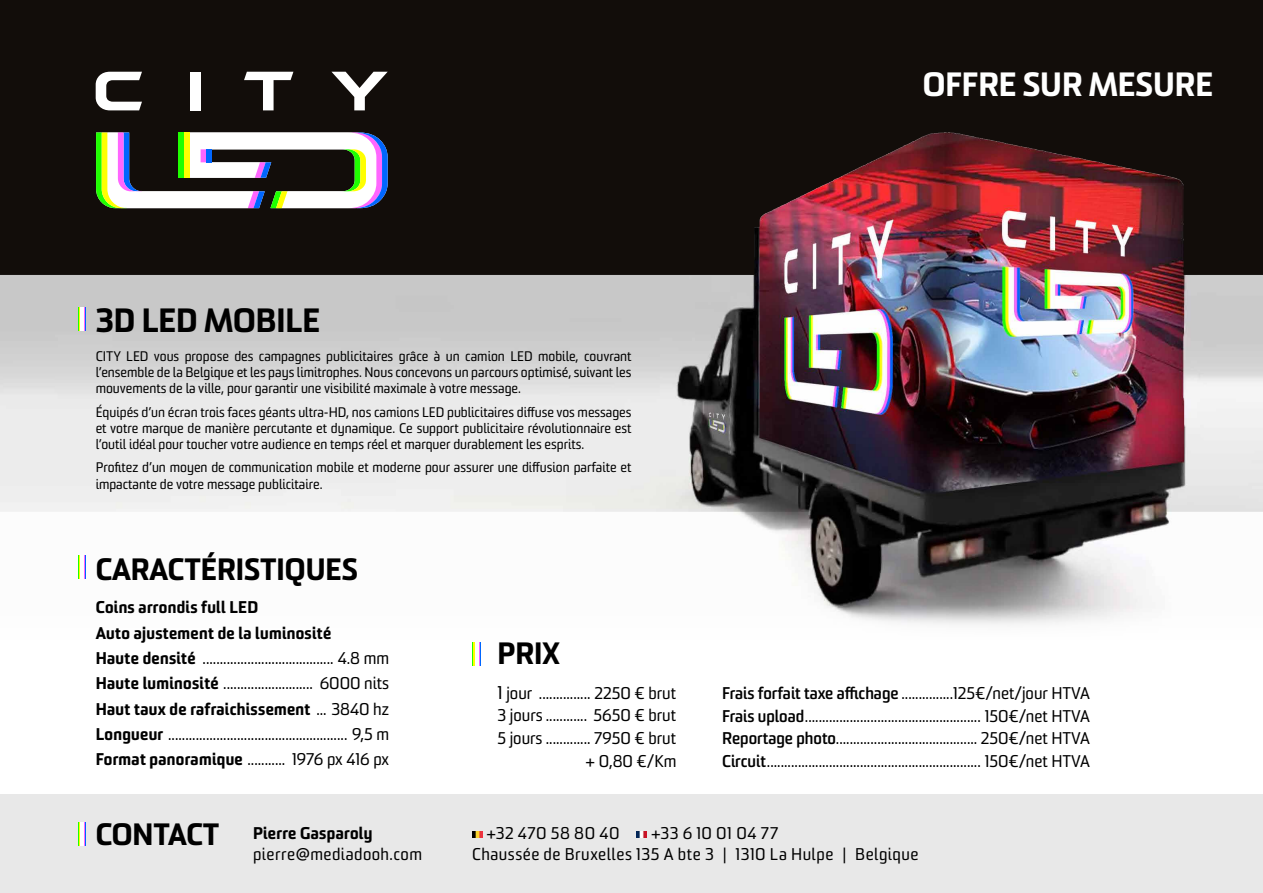
<style>
.page{position:relative;width:1263px;height:893px;background:#fff}
.page>*{position:absolute;margin:0;border:0;box-sizing:border-box;transform-origin:0 0}
.t1{font:900 32.7px "Sommet";color:#fff}
.t2{font:900 32.7px "Sommet";color:#000}
.t3{font:900 30px "Sommet";color:#000}
.t4{font:16.5px/25.3px "Sommet";color:#000}
.t5{font:16.5px "Sommet";letter-spacing:.03em;color:#000}
.t6{font:900 16.5px "Sommet";letter-spacing:.02em;color:#000}
.t7{font:16.5px "Sommet";letter-spacing:.025em;color:#000}
.t8{font:16.5px "Sommet";letter-spacing:.035em;color:#000}
.t9{font:13.5px/16.2px "Sommet";color:#000;text-align:justify}
.s1{font-weight:900}
.s2{font-size:18px}
.s3{font-weight:700}
.s4{font-size:30px}
</style>
<div class="page">
<div style="left:0;top:795px;width:1263px;height:98px;background:#e8e8e8"></div>
<hr style="left:82px;top:823px;width:4px;height:23px;background:#06f">
<hr style="left:81px;top:823px;width:4px;height:23px;background:#f6f">
<hr style="left:78px;top:823px;width:4px;height:23px;background:#1fff00">
<hr style="left:79px;top:823px;width:4px;height:23px;background:#ff0">
<hr style="left:80px;top:823px;width:4px;height:23px;background:#fff">
<svg style="left:472px;top:831px;width:10px;height:7px"></svg>
<svg style="left:637px;top:831px;width:10px;height:7px"></svg>
<div style="left:0;top:0;width:1263px;height:342px;background:#120d0a"></div>
<img style="left:0;top:132px;width:1263px;height:493px">
<hr style="left:82px;top:555px;width:4px;height:23px;background:#06f">
<hr style="left:81px;top:555px;width:4px;height:23px;background:#f6f">
<hr style="left:78px;top:555px;width:4px;height:23px;background:#1fff00">
<hr style="left:79px;top:555px;width:4px;height:23px;background:#ff0">
<hr style="left:80px;top:555px;width:4px;height:23px;background:#fff">
<hr style="left:477px;top:642px;width:3px;height:23px;background:#06f">
<hr style="left:476px;top:642px;width:3px;height:23px;background:#f6f">
<svg style="left:472px;top:642px;width:2px;height:23px"></svg>
<hr style="left:474px;top:642px;width:3px;height:23px;background:#ff0">
<hr style="left:475px;top:642px;width:3px;height:23px;background:#fff">
<hr style="left:82px;top:307px;width:4px;height:23px;background:#06f">
<hr style="left:81px;top:307px;width:4px;height:23px;background:#f6f">
<hr style="left:78px;top:307px;width:4px;height:23px;background:#1fff00">
<hr style="left:79px;top:307px;width:4px;height:23px;background:#ff0">
<hr style="left:80px;top:307px;width:4px;height:23px;background:#fff">
<svg style="left:96px;top:72px;width:46px;height:38px"></svg>
<div style="left:190px;top:72px;width:10px;height:38px;background:#fff"></div>
<svg style="left:244px;top:72px;width:49px;height:38px"></svg>
<svg style="left:331px;top:72px;width:57px;height:38px"></svg>
<svg style="left:96px;top:132px;width:292px;height:76px"></svg>
<div style="left:206px;top:149px;width:6px;height:13px;background:#06f"></div>
<h1 class="t2" style="left:96px;top:300px;width:226px">3D LED MOBILE</h1>
<p class="t9" style="left:96px;top:348px;width:537px">CITY LED vous propose des campagnes publicitaires grâce à un camion LED mobile, couvrant l’ensemble de la Belgique et les pays limitrophes. Nous concevons un parcours optimisé, suivant les mouvements de la ville, pour garantir une visibilité maximale à votre message.</p>
<p class="t9" style="left:96px;top:404px;width:537px">Équipés d’un écran trois faces géants ultra-HD, nos camions LED publicitaires diffuse vos messages et votre marque de manière percutante et dynamique. Ce support publicitaire révolutionnaire est l’outil idéal pour toucher votre audience en temps réel et marquer durablement les esprits.</p>
<p class="t9" style="left:96px;top:459px;width:537px">Profitez d’un moyen de communication mobile et moderne pour assurer une diffusion parfaite et impactante de votre message publicitaire.</p>
<h1 class="t1" style="left:923px;top:64px;width:292px">OFFRE SUR MESURE</h1>
<h2 class="t3" style="left:96px;top:550px;width:264px">CARACTÉRISTIQUES</h2>
<p class="t4" style="left:96px;top:594px;width:295px"><span class="s1">Coins arrondis full LED<br>Auto ajustement de la luminosité<br>Haute densité</span> ...................................... 4.8 mm <span class="s1">Haute luminosité</span> .......................... 6000 nits <span class="s1">Haut taux de rafraichissement</span> ... 3840 hz <span class="s1">Longueur</span> .................................................... 9,5 m <span class="s1">Format panoramique</span> ........... 1976 px 416 px</p>
<h2 class="t3" style="left:497px;top:634px;width:64px">PRIX</h2>
<p class="t4" style="left:497px;top:682px;width:181px;line-height:22.5px;text-align:right"><span class="s2">1</span> jour ............... 2250 € brut<br>3 jours ............ 5650 € brut<br>5 jours ............. 7950 € brut + 0,80 €/Km</p>
<p class="t4" style="left:722px;top:682px;width:369px;line-height:22.5px;text-align:justify"><span class="s3">Frais forfait taxe affichage</span> ...............125€/net/jour HTVA <span class="s3">Frais upload</span>................................................... 150€/net HTVA <span class="s3">Reportage photo</span>......................................... 250€/net HTVA <span class="s3">Circuit</span>.............................................................. 150€/net HTVA</p>
<p class="t6" style="left:96px;top:823px;width:278px"><span class="s4">CONTACT</span> Pierre Gasparoly</p>
<p class="t8" style="left:486px;top:823px;width:135px">+32 470 58 80 40</p>
<p class="t4" style="left:651px;top:821px;width:128px">+33 6 10 01 04 77</p>
<p class="t7" style="left:253px;top:844px;width:171px">pierre@mediadooh.com</p>
<p class="t5" style="left:472px;top:844px;width:448px">Chaussée de Bruxelles 135 A bte 3 | 1310 La Hulpe | Belgique</p>
</div>
